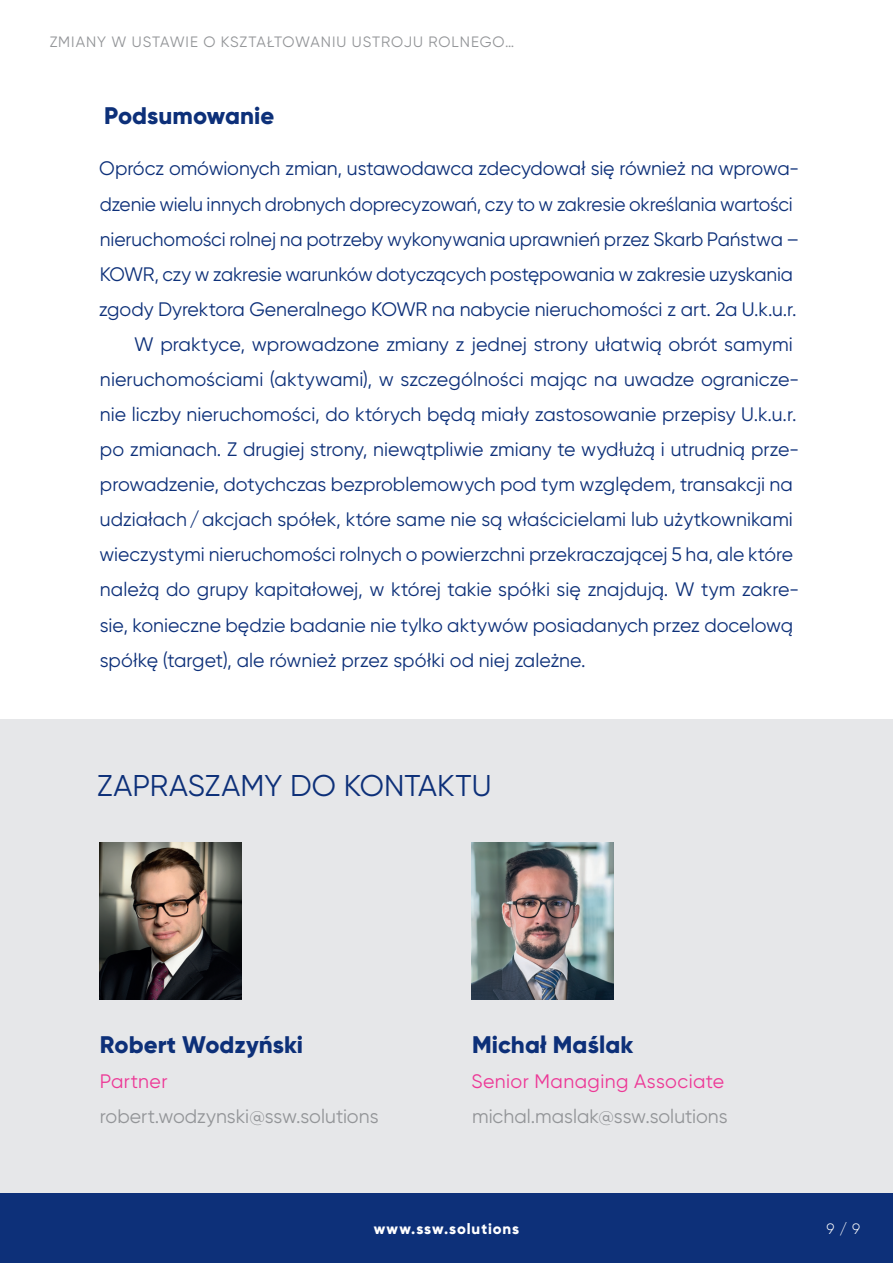
<style>
.page{position:relative;width:893px;height:1263px;background:#fff}
.page>*{position:absolute;margin:0;border:0;box-sizing:border-box;transform-origin:0 0}
.t1{font:30px "Gilroy";letter-spacing:.015em;color:#0d3079}
.t2{font:800 24px "Gilroy";color:#0d3079}
.t3{font:19.5px/35.1px "Gilroy";letter-spacing:-.005em;color:#0d3079}
.t4{font:19.5px "Gilroy";color:#939598}
.t5{font:19.5px "Gilroy";letter-spacing:.02em;color:#ed3896}
.t6{font:15px "Gilroy";letter-spacing:.055em;color:#939598}
.t7{font:800 15px "Gilroy";letter-spacing:.06em;color:#fff}
.t8{font:300 15px "Gilroy";color:#fff}
</style>
<div class="page">
<div style="left:0;top:1193px;width:893px;height:70px;background:#0d3079"></div>
<div style="left:0;top:719px;width:893px;height:474px;background:#e6e7e9"></div>
<img style="left:471px;top:842px;width:142px;height:158px">
<img style="left:99px;top:842px;width:142px;height:158px">
<p class="t6" style="left:50px;top:33px;width:466px">Zmiany w ustawie o kształtowaniu ustroju rolnego…</p>
<p class="t2" style="left:104px;top:101px;width:172px">Podsumowanie</p>
<p class="t3" style="left:99px;top:151px;width:701px">Oprócz omówionych zmian, ustawodawca zdecydował się również na wprowa&shy;dzenie wielu innych drobnych doprecyzowań, czy to w zakresie określania wartości nieruchomości rolnej na potrzeby wykonywania uprawnień przez Skarb Państwa – KOWR</p>
<p class="t3" style="left:99px;top:256px;width:695px;text-indent:56px">, czy w zakresie warunków dotyczących postępowania w zakresie uzyskania zgody Dyrektora Generalnego KOWR</p>
<p class="t3" style="left:432px;top:291px;width:366px">na nabycie nieruchomości z art. 2a U.k.u.r.</p>
<p class="t3" style="left:134px;top:326px;width:660px">W praktyce, wprowadzone zmiany z jednej strony ułatwią obrót samymi</p>
<p class="t3" style="left:100px;top:361px;width:701px">nieruchomościami (aktywami), w szczególności mając na uwadze ogranicze-</p>
<p class="t3" style="left:100px;top:396px;width:698px">nie liczby nieruchomości, do których będą miały zastosowanie przepisy U.k.u.r.</p>
<p class="t3" style="left:100px;top:431px;width:701px">po zmianach. Z drugiej strony, niewątpliwie zmiany te wydłużą i utrudnią prze-</p>
<p class="t3" style="left:100px;top:467px;width:694px">prowadzenie, dotychczas bezproblemowych pod tym względem, transakcji na</p>
<p class="t3" style="left:100px;top:502px;width:694px">udziałach/akcjach spółek, które same nie są właścicielami lub użytkownikami</p>
<p class="t3" style="left:100px;top:537px;width:695px">wieczystymi nieruchomości rolnych o powierzchni przekraczającej 5 ha, ale które</p>
<p class="t3" style="left:100px;top:572px;width:701px">należą do grupy kapitałowej, w której takie spółki się znajdują. W tym zakre-</p>
<p class="t3" style="left:100px;top:607px;width:695px">sie, konieczne będzie badanie nie tylko aktywów posiadanych przez docelową</p>
<p class="t3" style="left:100px;top:642px;width:487px">spółkę (target), ale również przez spółki od niej zależne.</p>
<h1 class="t1" style="left:97px;top:767px;width:71px">ZAPRAS</h1>
<h1 class="t1" style="left:205px;top:767px;width:38px">ZAMY</h1>
<h1 class="t1" style="left:290px;top:767px;width:73px">DO KONTAKTU</h1>
<p class="t2" style="left:100px;top:1029px;width:205px">Robert Wodzyński</p>
<p class="t5" style="left:100px;top:1069px;width:69px">Partner</p>
<p class="t4" style="left:100px;top:1104px;width:280px">robert.wodzynski@ssw.solutions</p>
<p class="t2" style="left:472px;top:1029px;width:163px">Michał Maślak</p>
<p class="t5" style="left:471px;top:1069px;width:254px">Senior Managing Associate</p>
<p class="t4" style="left:472px;top:1104px;width:257px">michal.maslak@ssw.solutions</p>
<p class="t7" style="left:374px;top:1219px;width:147px">www.ssw.solutions</p>
<p class="t8" style="left:827px;top:1219px;width:35px">9 / 9</p>
</div>
